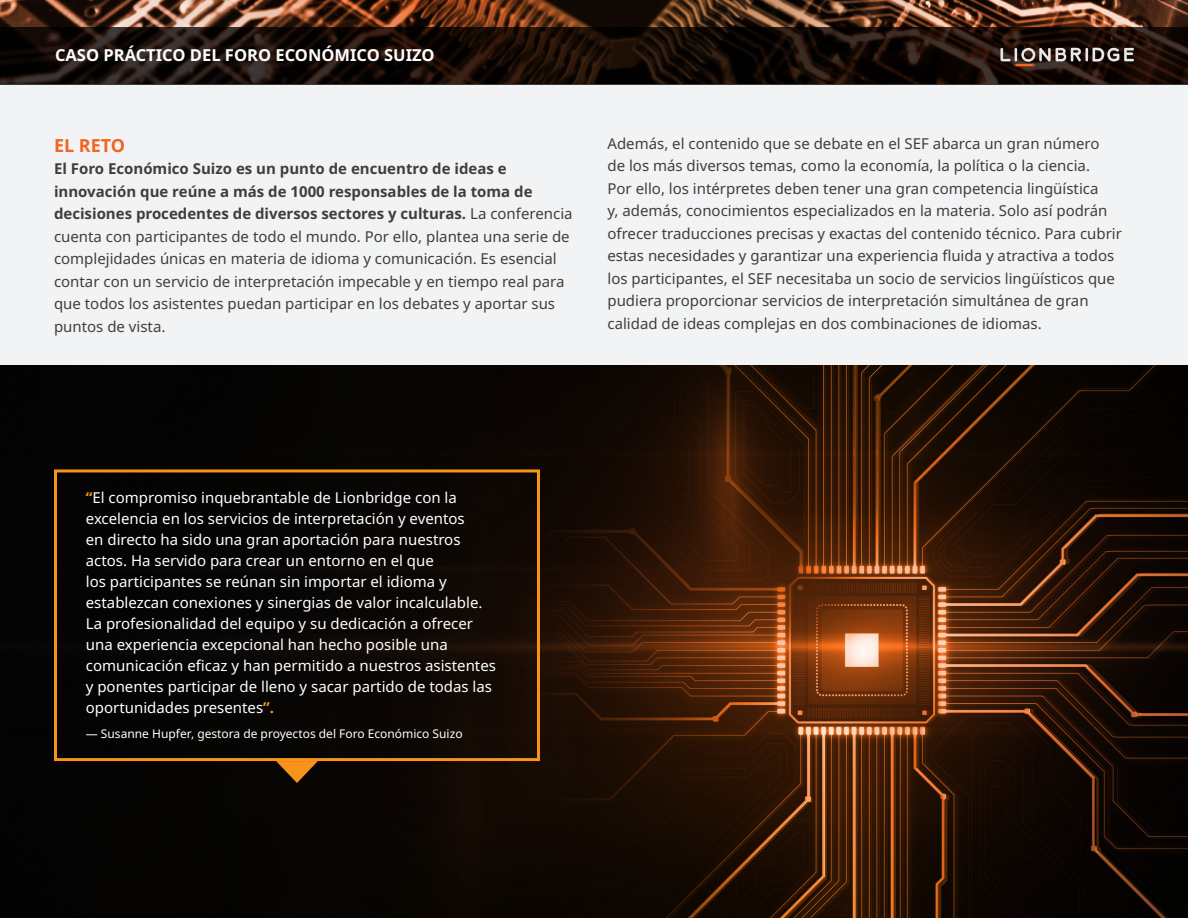
<style>
.page{position:relative;width:1188px;height:918px;background:#fff}
.page>*{position:absolute;margin:0;border:0;box-sizing:border-box;transform-origin:0 0}
.t1{font:700 18px "Noto Sans";color:#f36421}
.t2{font:700 16.5px "Noto Sans";color:#fff}
.t3{font:15px/22.5px "Noto Sans";color:#3e3e3f}
.t4{font:15px/21px "Noto Sans";color:#fff}
.t5{font:12px "Noto Sans";color:#fff}
.s1{font-weight:700}
.s2{font-weight:700;color:#f7931d}
</style>
<div class="page">
<div style="left:0;top:0;width:1188px;height:365px;background:#f2f3f4"></div>
<img style="left:0;top:0;width:1188px;height:27px">
<svg style="left:0;top:27px;width:1188px;height:58px;background:#180e09"></svg>
<svg style="left:1000px;top:48px;width:134px;height:18px"></svg>
<img style="left:0;top:365px;width:1188px;height:553px">
<div style="left:54px;top:469px;width:486px;height:292px;border:3px solid #f7931d"></div>
<svg style="left:276px;top:761px;width:42px;height:22px"></svg>
<p class="t2" style="left:55px;top:46px;width:381px">CASO PRÁCTICO DEL FORO ECONÓMICO SUIZO</p>
<p class="t1" style="left:54px;top:135px;width:73px">EL RETO</p>
<p class="t3" style="left:54px;top:158px;width:520px"><span class="s1">El Foro Económico Suizo es un punto de encuentro de ideas e innovación que reúne a más de 1000 responsables de la toma de decisiones procedentes de diversos sectores y culturas.</span> La conferencia cuenta con participantes de todo el mundo. Por ello, plantea una serie de complejidades únicas en materia de idioma y comunicación. Es esencial contar con un servicio de interpretación impecable y en tiempo real para que todos los asistentes puedan participar en los debates y aportar sus puntos de vista.</p>
<p class="t3" style="left:608px;top:132px;width:516px">Además, el contenido que se debate en el SEF abarca un gran número<br>de los más diversos temas, como la economía, la política o la ciencia.<br>Por ello, los intérpretes deben tener una gran competencia lingüística<br>y, además, conocimientos especializados en la materia. Solo así podrán ofrecer traducciones precisas y exactas del contenido técnico. Para cubrir estas necesidades y garantizar una experiencia fluida y atractiva a todos los participantes, el SEF necesitaba un socio de servicios lingüísticos que pudiera proporcionar servicios de interpretación simultánea de gran calidad de ideas complejas en dos combinaciones de idiomas.</p>
<p class="t4" style="left:86px;top:487px;width:412px"><span class="s2">“</span>El compromiso inquebrantable de Lionbridge con la excelencia en los servicios de interpretación y eventos<br>en directo ha sido una gran aportación para nuestros actos. Ha servido para crear un entorno en el que<br>los participantes se reúnan sin importar el idioma y establezcan conexiones y sinergias de valor incalculable.<br>La profesionalidad del equipo y su dedicación a ofrecer una experiencia excepcional han hecho posible una comunicación eficaz y han permitido a nuestros asistentes y ponentes participar de lleno y sacar partido de todas las oportunidades presentes<span class="s2">”.</span></p>
<p class="t5" style="left:86px;top:725px;width:378px">— Susanne Hupfer, gestora de proyectos del Foro Económico Suizo</p>
</div>
